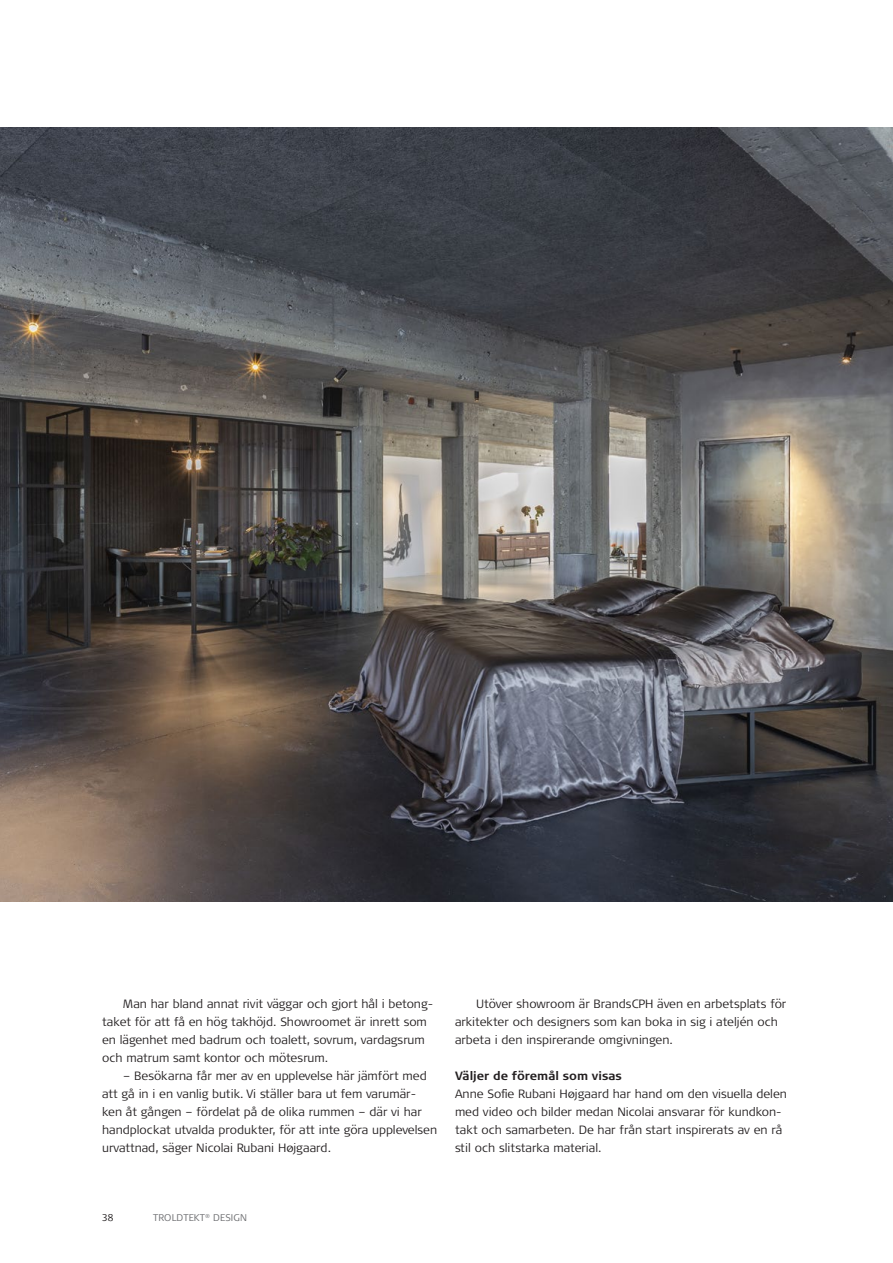
<style>
.page{position:relative;width:893px;height:1263px;background:#fff}
.page>*{position:absolute;margin:0;border:0;box-sizing:border-box;transform-origin:0 0}
.Brødtekst_indryk{font:300 12px/18px "Signa Pro";color:#231f20}
.Brødtekst{font:300 12px/18px "Signa Pro";color:#231f20}
.Mellemtittel{font:700 12px "Signa Pro";color:#231f20}
.t1{font:300 9.75px "Signa Pro";letter-spacing:.01em;color:#6c6d70}
.t2{font:300 9.75px "Signa Pro";color:#231f20}
</style>
<div class="page">
<img style="left:0;top:128px;width:893px;height:773px">
<p class="Brødtekst_indryk" style="left:102px;top:994px;width:332px;text-indent:21px">Man har bland annat rivit väggar och gjort hål i betong&shy;taket för att få en hög takhöjd. Showroomet är inrett som en lägenhet med badrum och toalett, sovrum, vardagsrum och matrum samt kontor och mötesrum.</p>
<p class="Brødtekst_indryk" style="left:102px;top:1066px;width:337px;text-indent:21px">– Besökarna får mer av en upplevelse här jämfört med att gå in i en vanlig butik. Vi ställer bara ut fem varumär&shy;ken åt gången – fördelat på de olika rummen – där vi har handplockat utvalda produkter, för att inte göra upplevelsen urvattnad, säger Nicolai Rubani Højgaard.</p>
<p class="Brødtekst_indryk" style="left:455px;top:994px;width:333px;text-indent:21px">Utöver showroom är BrandsCPH även en arbetsplats för arkitekter och designers som kan boka in sig i ateljén och arbeta i den inspirerande omgivningen.</p>
<p class="Mellemtittel" style="left:455px;top:1068px;width:169px">Väljer de föremål som visas</p>
<p class="Brødtekst" style="left:455px;top:1084px;width:333px">Anne Sofie Rubani Højgaard har hand om den visuella delen med video och bilder medan Nicolai ansvarar för kundkon&shy;takt och samarbeten. De har från start inspirerats av en rå stil och slitstarka material.</p>
<p class="t2" style="left:102px;top:1211px;width:13px">38</p>
<p class="t1" style="left:153px;top:1211px;width:95px">TROLDTEKT<sup>®</sup> DESIGN</p>
</div>
